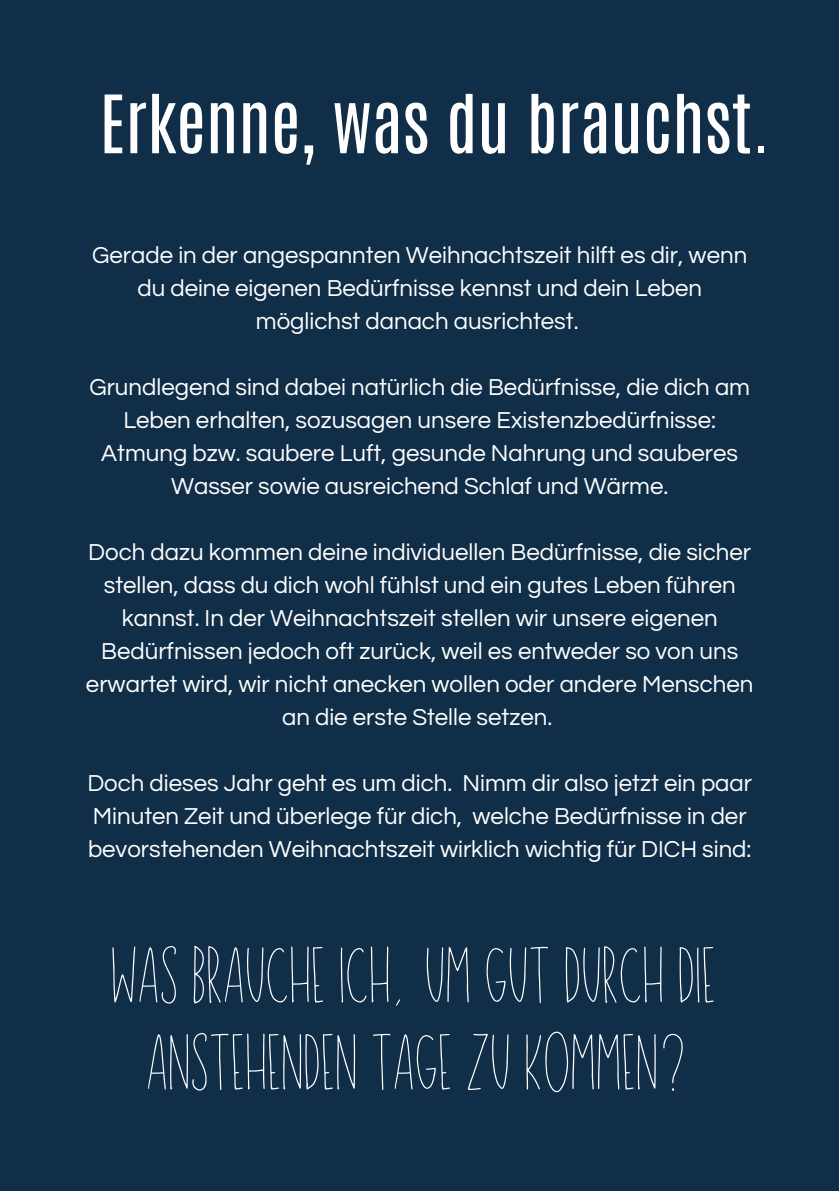
<style>
.page{position:relative;width:839px;height:1191px;background:#fff}
.page>*{position:absolute;margin:0;border:0;box-sizing:border-box;transform-origin:0 0}
.t1{font:68.4px "Antonio";color:#fff}
.t2{font:54.2px/87px "Sunflower";color:#fff;text-align:center}
.t3{font:24px/33px "Questrial";color:#fff;text-align:center}
</style>
<div class="page">
<div style="left:0;top:0;width:838px;height:1191px;background:#102e47"></div>
<h1 class="t1" style="left:100px;top:75px;width:671px">Erkenne, was du brauchst.</h1>
<p class="t3" style="left:92px;top:239px;width:656px">Gerade in der angespannten Weihnachtszeit hilft es dir, wenn du deine eigenen Bedürfnisse kennst und dein Leben möglichst danach ausrichtest.</p>
<p class="t3" style="left:89px;top:371px;width:662px">Grundlegend sind dabei natürlich die Bedürfnisse, die dich am Leben erhalten, sozusagen unsere Existenzbedürfnisse:<br>Atmung bzw. saubere Luft, gesunde Nahrung und sauberes Wasser sowie ausreichend Schlaf und Wärme.</p>
<p class="t3" style="left:86px;top:536px;width:669px">Doch dazu kommen deine individuellen Bedürfnisse, die sicher stellen, dass du dich wohl fühlst und ein gutes Leben führen kannst. In der Weihnachtszeit stellen wir unsere eigenen Bedürfnissen jedoch oft zurück, weil es entweder so von uns erwartet wird, wir nicht anecken wollen oder andere Menschen an die erste Stelle setzen.</p>
<h2 class="t3" style="left:87px;top:767px;width:666px;text-align:left">Doch dieses Jahr geht es um dich. Nimm dir also jetzt ein paar<br>Minuten Zeit und überlege für dich, welche Bedürfnisse in der bevorstehenden Weihnachtszeit wirklich wichtig für DICH sind:</h2>
<p class="t2" style="left:110px;top:943px;width:607px">WAS BRAUCHE ICH, UM GUT DURCH DIE<br>ANSTEHENDEN TAGE ZU KOMMEN?</p>
</div>
